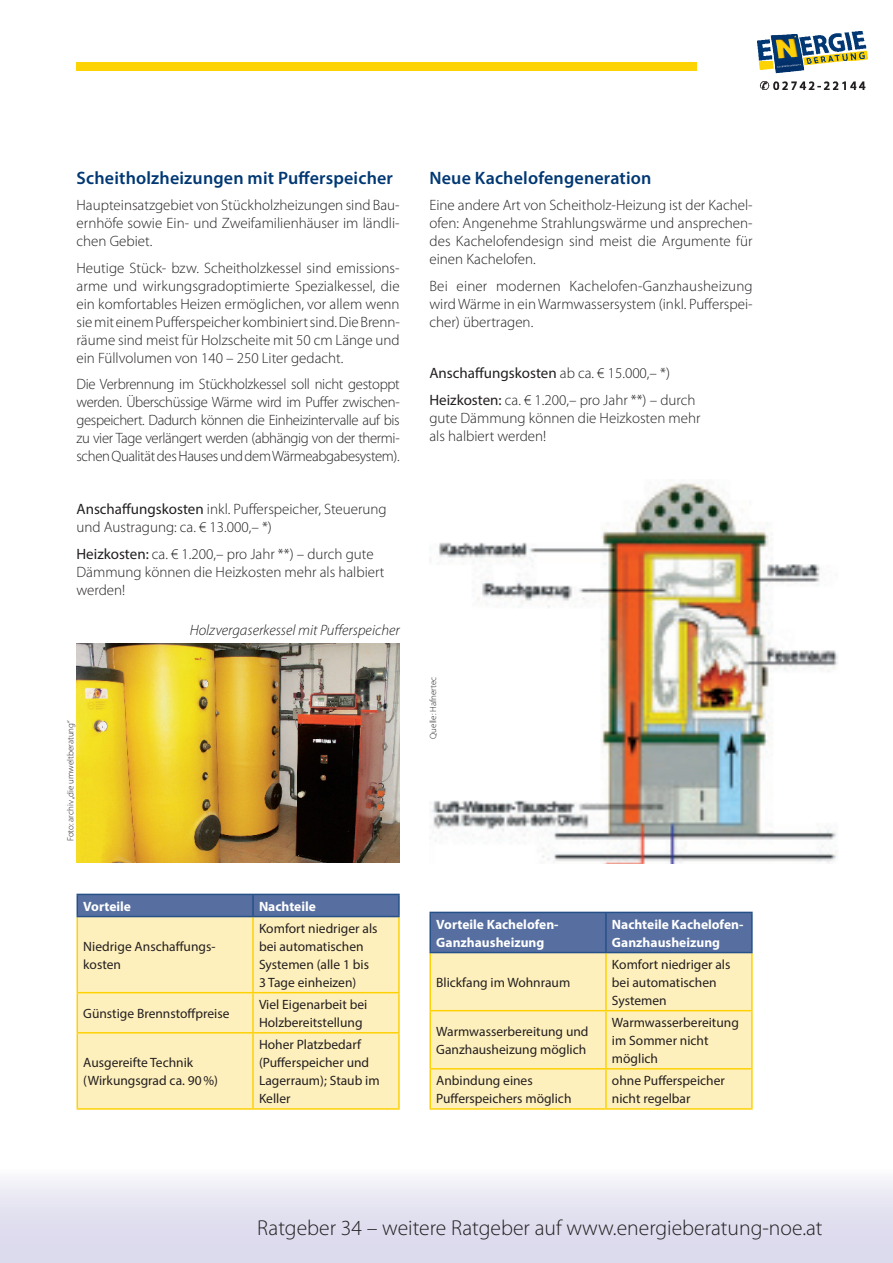
<style>
.page{position:relative;width:893px;height:1263px;background:#fff}
.page>*{position:absolute;margin:0;border:0;box-sizing:border-box;transform-origin:0 0}
.t1{font:300 21.6px "Myriad Pro";color:#231f20}
.t2{font:600 18px "Myriad Pro";letter-spacing:.01em;color:#013874}
.t3{font:300 15px/18px "Myriad Pro";color:#231f20;text-align:justify}
.t4{font:italic 300 15px "Myriad Pro";color:#231f20}
.t5{font:13.5px/18px "Myriad Pro";color:#231f20}
.t6{font:700 13.5px/18px "Myriad Pro";color:#fff}
.t7{font:300 9px "Myriad Pro";color:#231f20}
.s1{font-weight:400}
</style>
<div class="page">
<div style="left:78px;top:917px;width:320px;height:191px;background:#fef0bc"></div>
<hr style="left:77px;top:917px;width:1px;height:75px;background:#fed105">
<hr style="left:252px;top:917px;width:2px;height:75px;background:#fed105">
<hr style="left:398px;top:917px;width:2px;height:75px;background:#fed105">
<hr style="left:77px;top:992px;width:176px;height:1px;background:#fed105">
<hr style="left:77px;top:993px;width:1px;height:39px;background:#fed105">
<hr style="left:253px;top:992px;width:147px;height:1px;background:#fed105">
<hr style="left:252px;top:993px;width:2px;height:39px;background:#fed105">
<hr style="left:398px;top:993px;width:2px;height:39px;background:#fed105">
<hr style="left:77px;top:1032px;width:176px;height:1px;background:#fed105">
<hr style="left:77px;top:1033px;width:1px;height:75px;background:#fed105">
<hr style="left:253px;top:1032px;width:147px;height:1px;background:#fed105">
<hr style="left:252px;top:1033px;width:2px;height:75px;background:#fed105">
<hr style="left:398px;top:1033px;width:2px;height:75px;background:#fed105">
<hr style="left:77px;top:1108px;width:176px;height:2px;background:#fed105">
<hr style="left:253px;top:1108px;width:147px;height:2px;background:#fed105">
<svg style="left:77px;top:894px;width:321px;height:22px;background:#546d9e"></svg>
<hr style="left:253px;top:894px;width:147px;height:1px;background:#255188">
<hr style="left:252px;top:895px;width:2px;height:21px;background:#255188">
<hr style="left:398px;top:895px;width:2px;height:21px;background:#255188">
<hr style="left:77px;top:916px;width:176px;height:1px;background:#255188">
<hr style="left:253px;top:916px;width:147px;height:1px;background:#255188">
<div style="left:77px;top:62px;width:620px;height:8px;background:#fed304"></div>
<img style="left:757px;top:32px;width:111px;height:58px">
<img style="left:766px;top:32px;width:39px;height:46px">
<div style="left:0;top:1168px;width:893px;height:95px;background:linear-gradient(to bottom,#f5f6fa,#d5d3e9)"></div>
<div style="left:431px;top:913px;width:320px;height:39px;background:#576fa0"></div>
<div style="left:431px;top:953px;width:320px;height:155px;background:#fef0bc"></div>
<hr style="left:429px;top:1010px;width:177px;height:1px;background:#fed105">
<hr style="left:606px;top:1010px;width:147px;height:1px;background:#fed105">
<hr style="left:429px;top:1068px;width:177px;height:1px;background:#fed105">
<hr style="left:606px;top:1068px;width:147px;height:1px;background:#fed105">
<hr style="left:605px;top:913px;width:2px;height:39px;background:#255188">
<hr style="left:429px;top:953px;width:2px;height:57px;background:#fed105">
<hr style="left:605px;top:953px;width:2px;height:57px;background:#fed105">
<hr style="left:751px;top:953px;width:2px;height:57px;background:#fed105">
<hr style="left:429px;top:1011px;width:2px;height:57px;background:#fed105">
<hr style="left:605px;top:1011px;width:2px;height:57px;background:#fed105">
<hr style="left:751px;top:1011px;width:2px;height:57px;background:#fed105">
<hr style="left:429px;top:1069px;width:2px;height:39px;background:#fed105">
<hr style="left:605px;top:1069px;width:2px;height:39px;background:#fed105">
<hr style="left:751px;top:1069px;width:2px;height:39px;background:#fed105">
<hr style="left:429px;top:1108px;width:177px;height:2px;background:#fed105">
<hr style="left:606px;top:1108px;width:147px;height:2px;background:#fed105">
<hr style="left:429px;top:912px;width:177px;height:1px;background:#255188">
<hr style="left:429px;top:913px;width:2px;height:39px;background:#255188">
<hr style="left:606px;top:912px;width:147px;height:1px;background:#255188">
<hr style="left:751px;top:913px;width:2px;height:39px;background:#255188">
<hr style="left:429px;top:952px;width:177px;height:1px;background:#255188">
<hr style="left:606px;top:952px;width:147px;height:1px;background:#255188">
<img style="left:431px;top:480px;width:407px;height:383px">
<img style="left:77px;top:643px;width:323px;height:219px">
<p class="t2" style="left:77px;top:166px;width:318px">Scheitholzheizungen mit Pufferspeicher</p>
<p class="t3" style="left:77px;top:196px;width:325px">Haupteinsatzgebiet von Stückholzheizungen sind Bau&shy;ernhöfe sowie Ein- und Zweifamilienhäuser im ländli&shy;chen Gebiet.</p>
<p class="t3" style="left:77px;top:258px;width:325px">Heutige Stück- bzw. Scheitholzkessel sind emissions&shy;arme und wirkungsgradoptimierte Spezialkessel, die ein komfortables Heizen ermöglichen, vor allem wenn sie mit einem Pufferspeicher kombiniert sind. Die Brenn&shy;räume sind meist für Holzscheite mit 50 cm Länge und ein Füllvolumen von 140 – 250 Liter gedacht.</p>
<p class="t3" style="left:77px;top:375px;width:325px">Die Verbrennung im Stückholzkessel soll nicht gestoppt werden. Überschüssige Wärme wird im Puffer zwischen&shy;gespeichert. Dadurch können die Einheizintervalle auf bis zu vier Tage verlängert werden (abhängig von der thermi&shy;schen Qualität des Hauses und dem Wärmeabgabesystem).</p>
<p class="t3" style="left:77px;top:500px;width:312px"><span class="s1">Anschaffungskosten</span> inkl. Pufferspeicher, Steuerung und Austragung: ca. € 13.000,– *)</p>
<p class="t3" style="left:77px;top:544px;width:310px;text-align:left"><span class="s1">Heizkosten:</span> ca. € 1.200,– pro Jahr **) – durch gute<br>Dämmung können die Heizkosten mehr als halbiert werden!</p>
<p class="t4" style="left:190px;top:621px;width:212px">Holzvergaserkessel mit Pufferspeicher</p>
<p class="t7" style="left:65px;top:841px;width:122px;rotate:-90deg">Foto: archiv „die umweltberatung“</p>
<p class="t6" style="left:83px;top:896px;width:49px">Vorteile</p>
<p class="t6" style="left:259px;top:896px;width:58px">Nachteile</p>
<p class="t5" style="left:83px;top:937px;width:134px">Niedrige Anschaffungs&shy;kosten</p>
<p class="t5" style="left:259px;top:919px;width:120px">Komfort niedriger als bei automatischen<br>Systemen (alle 1 bis<br>3 Tage einheizen)</p>
<p class="t5" style="left:83px;top:1004px;width:148px">Günstige Brennstoffpreise</p>
<p class="t5" style="left:259px;top:995px;width:110px">Viel Eigenarbeit bei<br>Holzbereitstellung</p>
<p class="t5" style="left:83px;top:1053px;width:136px">Ausgereifte Technik (Wirkungsgrad ca. 90%)</p>
<p class="t5" style="left:259px;top:1035px;width:122px">Hoher Platzbedarf (Pufferspeicher und<br>Lagerraum); Staub im<br>Keller</p>
<p class="t2" style="left:429px;top:166px;width:224px">Neue Kachelofengeneration</p>
<p class="t3" style="left:429px;top:196px;width:325px">Eine andere Art von Scheitholz-Heizung ist der Kachel&shy;ofen: Angenehme Strahlungswärme und ansprechen&shy;des Kachelofendesign sind meist die Argumente für einen Kachelofen.</p>
<p class="t3" style="left:429px;top:276px;width:325px">Bei einer modernen Kachelofen-Ganzhausheizung wird Wärme in ein Warmwassersystem (inkl. Pufferspei&shy;cher) übertragen.</p>
<p class="t3" style="left:429px;top:360px;width:267px;line-height:26.5px"><span class="s1">Anschaffungskosten</span> ab ca. € 15.000,– *)<br><span class="s1">Heizkosten:</span> ca. € 1.200,– pro Jahr **) – durch</p>
<p class="t3" style="left:429px;top:408px;width:273px">gute Dämmung können die Heizkosten mehr als halbiert werden!</p>
<p class="t7" style="left:428px;top:739px;width:64px;rotate:-90deg">Quelle: Hafnertec</p>
<p class="t6" style="left:436px;top:914px;width:124px">Vorteile Kachelofen-<br>Ganzhausheizung</p>
<p class="t6" style="left:612px;top:914px;width:133px">Nachteile Kachelofen-<br>Ganzhausheizung</p>
<p class="t5" style="left:436px;top:973px;width:136px">Blickfang im Wohnraum</p>
<p class="t5" style="left:612px;top:955px;width:120px">Komfort niedriger als bei automatischen<br>Systemen</p>
<p class="t5" style="left:436px;top:1022px;width:154px">Warmwasserbereitung und<br>Ganzhausheizung möglich</p>
<p class="t5" style="left:612px;top:1013px;width:128px">Warmwasserbereitung im Sommer nicht möglich</p>
<p class="t5" style="left:436px;top:1071px;width:137px">Anbindung eines<br>Pufferspeichers möglich</p>
<p class="t5" style="left:612px;top:1071px;width:114px">ohne Pufferspeicher nicht regelbar</p>
<h1 class="t1" style="left:257px;top:1215px;width:567px">Ratgeber 34 – weitere Ratgeber auf www.energieberatung-noe.at</h1>
</div>
